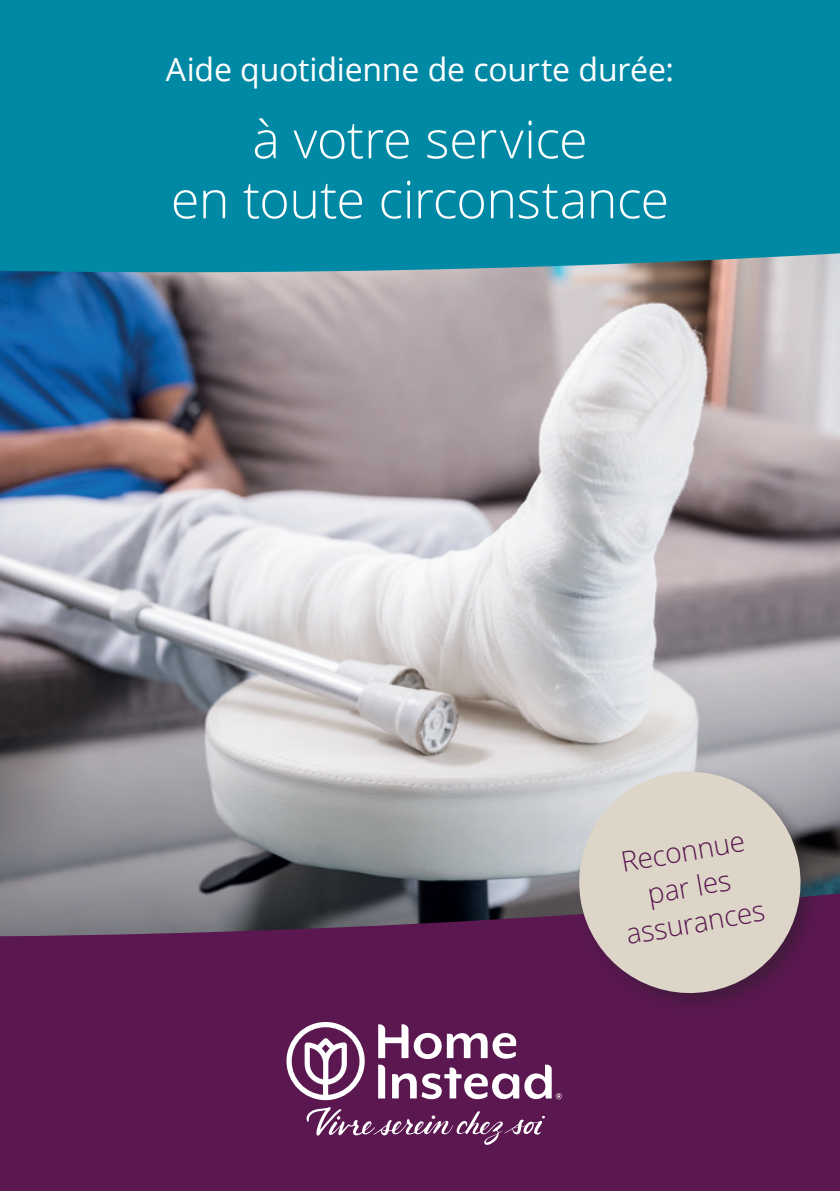
<style>
.page{position:relative;width:840px;height:1191px;background:#fff}
.page>*{position:absolute;margin:0;border:0;box-sizing:border-box;transform-origin:0 0}
.t1{font:300 52px/60px "Open Sans";letter-spacing:-.01em;color:#fff;text-align:center}
.t2{font:32px "Open Sans";letter-spacing:-.005em;color:#fff}
.t3{font:300 28px/36px "Open Sans";color:#5a1750;text-align:center}
</style>
<div class="page">
<img style="left:0;top:272px;width:839px;height:567px">
<div style="left:0;top:0;width:839px;height:272px;background:#0089a5"></div>
<svg style="left:0;top:839px;width:839px;height:352px;background:#5f2c59"></svg>
<svg style="left:286px;top:1022px;width:78px;height:78px"></svg>
<svg style="left:378px;top:1024px;width:183px;height:75px"></svg>
<svg style="left:306px;top:1107px;width:238px;height:37px;background:#733a6b"></svg>
<div style="left:574px;top:767px;width:246px;height:246px;background:#231f20;opacity:.4"></div>
<svg style="left:570px;top:763px;width:239px;height:239px;background:#bfb1b1"></svg>
<p class="t2" style="left:166px;top:48px;width:509px">Aide quotidienne de courte durée:</p>
<p class="t1" style="left:171px;top:108px;width:499px">à votre service<br>en toute circonstance</p>
<p class="t3" style="left:610px;top:845px;width:142px;rotate:-10deg">Reconnue par les assurances</p>
</div>
